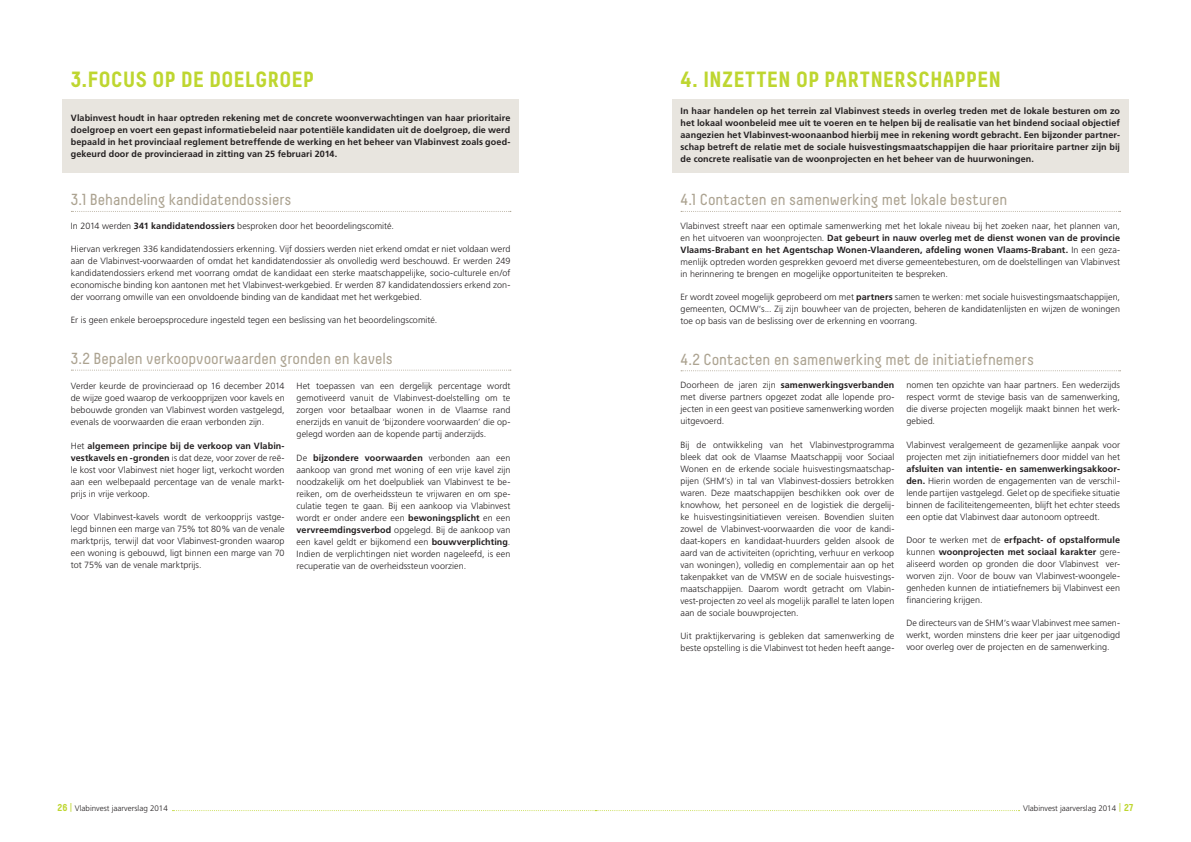
<style>
.page{position:relative;width:1191px;height:842px;background:#fff}
.page>*{position:absolute;margin:0;border:0;box-sizing:border-box;transform-origin:0 0}
.titel{font:700 22px "Decima";color:#bed630}
.body{font:700 22px "Decima";letter-spacing:-.005em;color:#bed630}
.titel-2{font:16px "Decima";color:#aca391}
.body-2{font:300 9px/12px "Frutiger";letter-spacing:.005em;color:#231f20;text-align:justify}
.body-3{font:700 9px/12px "Frutiger";letter-spacing:.01em;color:#231f20;text-align:justify}
.t1{font:300 8px "Frutiger";color:#231f20}
.s1{font-weight:700}
.s2{font-family:"Decima";font-weight:700;font-size:10px;color:#bed630}
.s3{font-family:"Decima";font-weight:400;font-size:10px;color:#bed630}
</style>
<div class="page">
<svg style="left:172px;top:810px;width:847px;height:1px"></svg>
<div style="left:62px;top:99px;width:457px;height:74px;background:#e8e5df"></div>
<svg style="left:71px;top:211px;width:440px;height:1px"></svg>
<svg style="left:71px;top:370px;width:440px;height:1px"></svg>
<div style="left:672px;top:99px;width:456px;height:74px;background:#e8e5df"></div>
<svg style="left:681px;top:211px;width:439px;height:1px"></svg>
<svg style="left:681px;top:370px;width:439px;height:1px"></svg>
<p class="body" style="left:71px;top:67px;width:245px">3.FOCUS OP DE DOELGROEP</p>
<p class="body-3" style="left:71px;top:112px;width:441px">Vlabinvest houdt in haar optreden rekening met de concrete woonverwachtingen van haar prioritaire doelgroep en voert een gepast informatiebeleid naar potentiële kandidaten uit de doelgroep, die werd bepaald in het provinciaal reglement betreffende de werking en het beheer van Vlabinvest zoals goed&shy;gekeurd door de provincieraad in zitting van 25 februari 2014.</p>
<p class="titel-2" style="left:71px;top:191px;width:222px">3.1 Behandeling kandidatendossiers</p>
<p class="body-2" style="left:71px;top:220px;width:325px">In 2014 werden <span class="s1">341 kandidatendossiers</span> besproken door het beoordelingscomité.</p>
<p class="body-2" style="left:71px;top:243px;width:441px">Hiervan verkregen 336 kandidatendossiers erkenning. Vijf dossiers werden niet erkend omdat er niet voldaan werd aan de Vlabinvest-voorwaarden of omdat het kandidatendossier als onvolledig werd beschouwd. Er werden 249 kandidatendossiers erkend met voorrang omdat de kandidaat een sterke maatschappelijke, socio-culturele en/of economische binding kon aantonen met het Vlabinvest-werkgebied. Er werden 87 kandidatendossiers erkend zon&shy;der voorrang omwille van een onvoldoende binding van de kandidaat met het werkgebied.</p>
<p class="body-2" style="left:71px;top:314px;width:368px">Er is geen enkele beroepsprocedure ingesteld tegen een beslissing van het beoordelingscomité.</p>
<p class="titel-2" style="left:71px;top:349px;width:323px">3.2 Bepalen verkoopvoorwaarden gronden en kavels</p>
<p class="body-2" style="left:71px;top:380px;width:215px">Verder keurde de provincieraad op 16 december 2014 de wijze goed waarop de verkoopprijzen voor kavels en bebouwde gronden van Vlabinvest worden vastgelegd, evenals de voorwaarden die eraan verbonden zijn.</p>
<p class="body-2" style="left:71px;top:440px;width:215px">Het <span class="s1">algemeen principe bij de verkoop van Vlabin&shy;vestkavels en -gronden</span> is dat deze, voor zover de reë&shy;le kost voor Vlabinvest niet hoger ligt, verkocht worden aan een welbepaald percentage van de venale markt&shy;prijs in vrije verkoop.</p>
<p class="body-2" style="left:71px;top:511px;width:215px">Voor Vlabinvest-kavels wordt de verkoopprijs vastge&shy;legd binnen een marge van 75% tot 80% van de venale marktprijs, terwijl dat voor Vlabinvest-gronden waarop een woning is gebouwd, ligt binnen een marge van 70 tot 75% van de venale marktprijs.</p>
<p class="body-2" style="left:297px;top:380px;width:215px">Het toepassen van een dergelijk percentage wordt gemotiveerd vanuit de Vlabinvest-doelstelling om te zorgen voor betaalbaar wonen in de Vlaamse rand enerzijds en vanuit de ‘bijzondere voorwaarden’ die op&shy;gelegd worden aan de kopende partij anderzijds.</p>
<p class="body-2" style="left:297px;top:452px;width:215px">De <span class="s1">bijzondere voorwaarden</span> verbonden aan een aankoop van grond met woning of een vrije kavel zijn noodzakelijk om het doelpubliek van Vlabinvest te be&shy;reiken, om de overheidssteun te vrijwaren en om spe&shy;culatie tegen te gaan. Bij een aankoop via Vlabinvest wordt er onder andere een <span class="s1">bewoningsplicht</span> en een <span class="s1">vervreemdingsverbod</span> opgelegd. Bij de aankoop van een kavel geldt er bijkomend een <span class="s1">bouwverplichting</span>.<br>Indien de verplichtingen niet worden nageleefd, is een recuperatie van de overheidssteun voorzien.</p>
<p class="titel" style="left:680px;top:67px;width:322px">4. INZETTEN OP PARTNERSCHAPPEN</p>
<p class="body-3" style="left:680px;top:105px;width:441px">In haar handelen op het terrein zal Vlabinvest steeds in overleg treden met de lokale besturen om zo het lokaal woonbeleid mee uit te voeren en te helpen bij de realisatie van het bindend sociaal objectief aangezien het Vlabinvest-woonaanbod hierbij mee in rekening wordt gebracht. Een bijzonder partner&shy;schap betreft de relatie met de sociale huisvestingsmaatschappijen die haar prioritaire partner zijn bij de concrete realisatie van de woonprojecten en het beheer van de huurwoningen.</p>
<p class="titel-2" style="left:680px;top:191px;width:328px">4.1 Contacten en samenwerking met lokale besturen</p>
<p class="body-2" style="left:680px;top:220px;width:441px">Vlabinvest streeft naar een optimale samenwerking met het lokale niveau bij het zoeken naar, het plannen van, en het uitvoeren van woonprojecten. <span class="s1">Dat gebeurt in nauw overleg met de dienst wonen van de provincie Vlaams-Brabant en het Agentschap Wonen-Vlaanderen, afdeling wonen Vlaams-Brabant.</span> In een geza&shy;menlijk optreden worden gesprekken gevoerd met diverse gemeentebesturen, om de doelstellingen van Vlabinvest in herinnering te brengen en mogelijke opportuniteiten te bespreken.</p>
<p class="body-2" style="left:680px;top:291px;width:441px">Er wordt zoveel mogelijk geprobeerd om met <span class="s1">partners</span> samen te werken: met sociale huisvestingsmaatschappijen, gemeenten, OCMW’s... Zij zijn bouwheer van de projecten, beheren de kandidatenlijsten en wijzen de woningen toe op basis van de beslissing over de erkenning en voorrang.</p>
<p class="titel-2" style="left:680px;top:350px;width:355px">4.2 Contacten en samenwerking met de initiatiefnemers</p>
<p class="body-2" style="left:680px;top:379px;width:215px">Doorheen de jaren zijn <span class="s1">samenwerkingsverbanden </span>met diverse partners opgezet zodat alle lopende pro&shy;jecten in een geest van positieve samenwerking worden uitgevoerd.</p>
<p class="body-2" style="left:680px;top:439px;width:215px">Bij de ontwikkeling van het Vlabinvestprogramma bleek dat ook de Vlaamse Maatschappij voor Sociaal Wonen en de erkende sociale huisvestingsmaatschap&shy;pijen (SHM’s) in tal van Vlabinvest-dossiers betrokken waren. Deze maatschappijen beschikken ook over de knowhow, het personeel en de logistiek die dergelij&shy;ke huisvestingsinitiatieven vereisen. Bovendien sluiten zowel de Vlabinvest-voorwaarden die voor de kandi&shy;daat-kopers en kandidaat-huurders gelden alsook de aard van de activiteiten (oprichting, verhuur en verkoop van woningen), volledig en complementair aan op het takenpakket van de VMSW en de sociale huisvestings&shy;maatschappijen. Daarom wordt getracht om Vlabin&shy;vest-projecten zo veel als mogelijk parallel te laten lopen aan de sociale bouwprojecten.</p>
<p class="body-2" style="left:680px;top:630px;width:215px">Uit praktijkervaring is gebleken dat samenwerking de beste opstelling is die Vlabinvest tot heden heeft aange-</p>
<p class="body-2" style="left:906px;top:379px;width:215px">nomen ten opzichte van haar partners. Een wederzijds respect vormt de stevige basis van de samenwerking, die diverse projecten mogelijk maakt binnen het werk&shy;gebied.</p>
<p class="body-2" style="left:906px;top:439px;width:215px">Vlabinvest veralgemeent de gezamenlijke aanpak voor projecten met zijn initiatiefnemers door middel van het <span class="s1">afsluiten van intentie- en samenwerkingsakkoor&shy;den.</span> Hierin worden de engagementen van de verschil&shy;lende partijen vastgelegd. Gelet op de specifieke situatie binnen de faciliteitengemeenten, blijft het echter steeds een optie dat Vlabinvest daar autonoom optreedt.</p>
<p class="body-2" style="left:906px;top:534px;width:215px">Door te werken met de <span class="s1">erfpacht- of opstalformule </span>kunnen <span class="s1">woonprojecten met sociaal karakter</span> gere&shy;aliseerd worden op gronden die door Vlabinvest ver&shy;worven zijn. Voor de bouw van Vlabinvest-woongele&shy;genheden kunnen de intiatiefnemers bij Vlabinvest een financiering krijgen.</p>
<p class="body-2" style="left:906px;top:617px;width:215px">De directeurs van de SHM’s waar Vlabinvest mee samen&shy;werkt, worden minstens drie keer per jaar uitgenodigd voor overleg over de projecten en de samenwerking.</p>
<p class="t1" style="left:58px;top:804px;width:112px"><span class="s2">26</span> <span class="s3">|</span> Vlabinvest jaarverslag 2014</p>
<p class="t1" style="left:1023px;top:804px;width:112px">Vlabinvest jaarverslag 2014 <span class="s3">|</span> <span class="s2">27</span></p>
</div>
